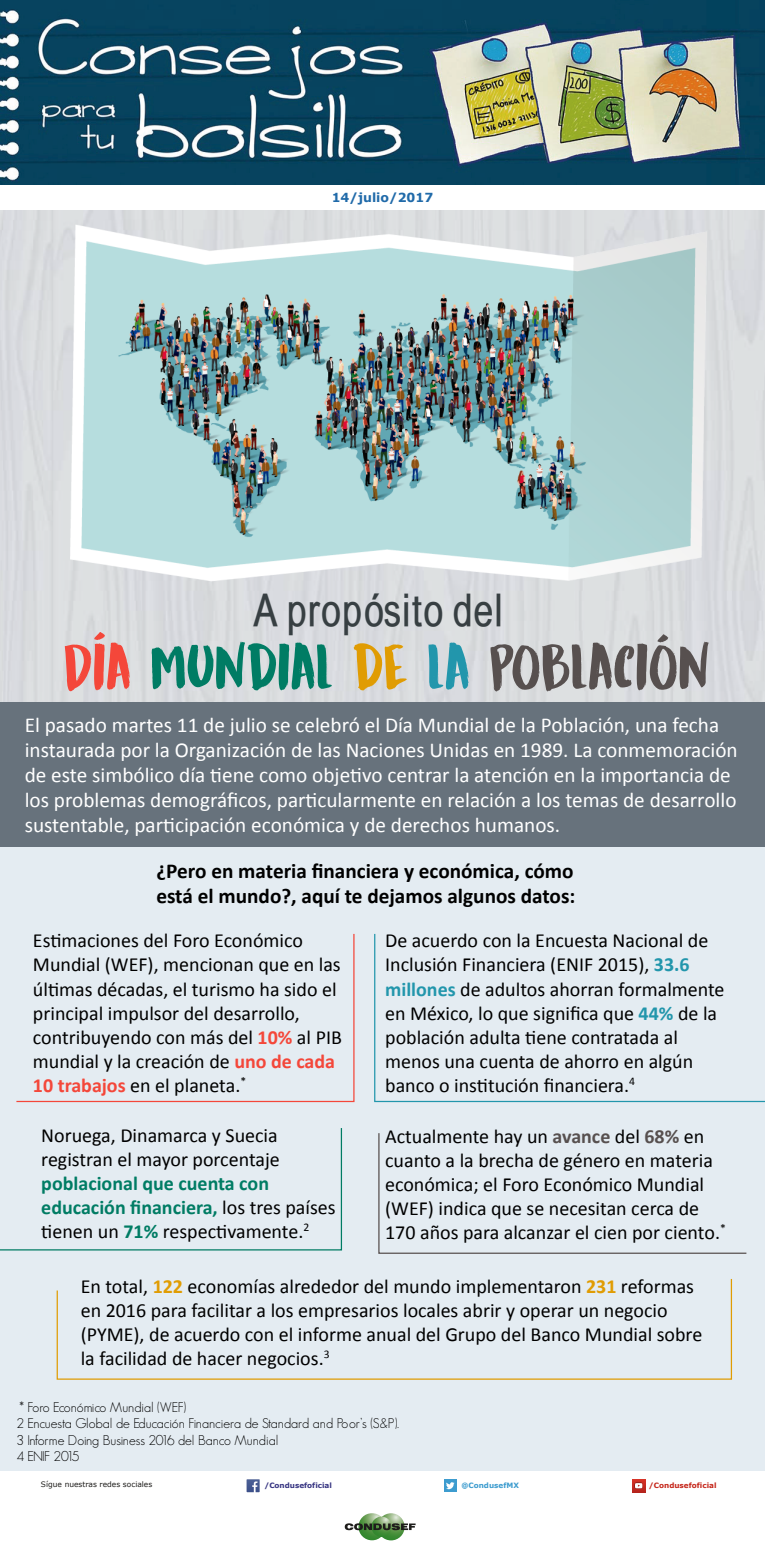
<style>
.page{position:relative;width:765px;height:1557px;background:#fff}
.page>*{position:absolute;margin:0;border:0;box-sizing:border-box;transform-origin:0 0}
.t1{font:64.12px "DK Mandarin Whispers";color:#57504f}
.t2{font:44.75px "Babel Sans";letter-spacing:.035em;color:#373f42}
.t3{font:21.25px/25px "Calibri";color:#fff}
.t4{font:700 21.25px/25.5px "Calibri";color:#000}
.t5{font:20px/24px "Calibri";color:#000}
.t6{font:700 20px/24px "Calibri";color:#007c64}
.t7{font:300 13.75px/16.5px "Geosans";color:#000}
.t8{font:700 12.5px "Verdana";color:#206aa9}
.t9{font:7.5px "Verdana";color:#1e1d1b}
.t10{font:700 7.25px "Verdana";color:#373582}
.t11{font:700 7.25px "Verdana";color:#c5271b}
.t12{font:700 7.25px "Verdana";color:#3d9ccf}
.s1{color:#f4473a}
.s2{color:#007c64}
.s3{color:#e09c03}
.s4{color:#2296ac}
.s5{font-weight:700;color:#f4473a}
.s6{font-weight:700;color:#2296ac}
.s7{font-weight:700;color:#57504f}
.s8{font-weight:400;color:#000}
.s9{font-weight:700;color:#e09c03}
</style>
<div class="page">
<div style="left:0;top:763px;width:765px;height:707px;background:#e4ecf2"></div>
<div style="left:0;top:702px;width:765px;height:145px;background:#67727c"></div>
<svg style="left:16px;top:933px;width:339px;height:169px"></svg>
<svg style="left:0;top:1128px;width:343px;height:123px"></svg>
<svg style="left:56px;top:1279px;width:677px;height:101px"></svg>
<svg style="left:374px;top:933px;width:391px;height:169px"></svg>
<svg style="left:378px;top:1133px;width:369px;height:121px"></svg>
<img style="left:0;top:210px;width:765px;height:476px">
<img style="left:0;top:0;width:765px;height:185px">
<img style="left:358px;top:1512px;width:28px;height:28px;border-radius:14px">
<img style="left:377px;top:1513px;width:28px;height:27px;border-radius:14px">
<img style="left:371px;top:1516px;width:21px;height:20px;border-radius:10px">
<svg style="left:345px;top:1523px;width:71px;height:7px"></svg>
<div style="left:444px;top:1479px;width:13px;height:12px;background:#3d9ccf"></div>
<svg style="left:446px;top:1482px;width:9px;height:6px"></svg>
<svg style="left:247px;top:1479px;width:13px;height:12px"></svg>
<svg style="left:632px;top:1479px;width:13px;height:12px"></svg>
<p class="t8" style="left:332px;top:189px;width:103px">14/julio/2017</p>
<h2 class="t2" style="left:254px;top:585px;width:250px">A propósito del</h2>
<h1 class="t1" style="left:64px;top:629px;width:648px"><span class="s1">DÍA</span> <span class="s2">MUNDIAL</span> <span class="s3">DE</span> <span class="s4">LA</span> POBLACIÓN</h1>
<p class="t3" style="left:25px;top:712px;width:714px">El pasado martes 11 de julio se celebró el Día Mundial de la Población, una fecha instaurada por la Organización de las Naciones Unidas en 1989. La conmemoración de este simbólico día tiene como objetivo centrar la atención en la importancia de los problemas demográficos, particularmente en relación a los temas de desarrollo sustentable, participación económica y de derechos humanos.</p>
<p class="t4" style="left:156px;top:857px;width:421px">¿Pero en materia financiera y económica, cómo está el mundo?, aquí te dejamos algunos datos:</p>
<p class="t5" style="left:33px;top:928px;width:310px">Estimaciones del Foro Económico Mundial (WEF), mencionan que en las últimas décadas, el turismo ha sido el principal impulsor del desarrollo, contribuyendo con más del <span class="s5">10%</span> al PIB mundial y la creación de <span class="s5">uno de cada 10 trabajos</span> en el planeta.<sup>*</sup></p>
<p class="t5" style="left:385px;top:928px;width:341px">De acuerdo con la Encuesta Nacional de Inclusión Financiera (ENIF 2015), <span class="s6">33.6 millones</span> de adultos ahorran formalmente en México, lo que significa que <span class="s6">44%</span> de la población adulta tiene contratada al menos una cuenta de ahorro en algún banco o institución financiera.<sup>4</sup></p>
<p class="t5" style="left:385px;top:1123px;width:342px">Actualmente hay un <span class="s7">avance</span> del <span class="s7">68%</span> en cuanto a la brecha de género en materia económica; el Foro Económico Mundial (WEF) indica que se necesitan cerca de 170 años para alcanzar el cien por ciento.<sup>*</sup></p>
<p class="t5" style="left:41px;top:1122px;width:240px">Noruega, Dinamarca y Suecia registran el mayor porcentaje</p>
<p class="t6" style="left:41px;top:1170px;width:296px">poblacional que cuenta con educación financiera, <span class="s8">los tres países tienen un</span> 71% <span class="s8">respectivamente.</span><sup>2</sup></p>
<p class="t5" style="left:81px;top:1273px;width:623px">En total, <span class="s9">122</span> economías alrededor del mundo implementaron <span class="s9">231</span> reformas en 2016 para facilitar a los empresarios locales abrir y operar un negocio (PYME), de acuerdo con el informe anual del Grupo del Banco Mundial sobre la facilidad de hacer negocios.<sup>3</sup></p>
<p class="t7" style="left:16px;top:1398px;width:384px">* Foro Económico Mundial (WEF)<br>2 Encuesta Global de Educación Financiera de Standard and Poor’s (S&amp;P).<br>3 Informe Doing Business 2016 del Banco Mundial<br>4 ENIF 2015</p>
<p class="t9" style="left:41px;top:1478px;width:113px">Sígue nuestras redes sociales</p>
<p class="t10" style="left:264px;top:1480px;width:69px">/Condusefoficial</p>
<p class="t12" style="left:462px;top:1480px;width:59px">@CondusefMX</p>
<p class="t11" style="left:649px;top:1480px;width:69px">/Condusefoficial</p>
</div>
